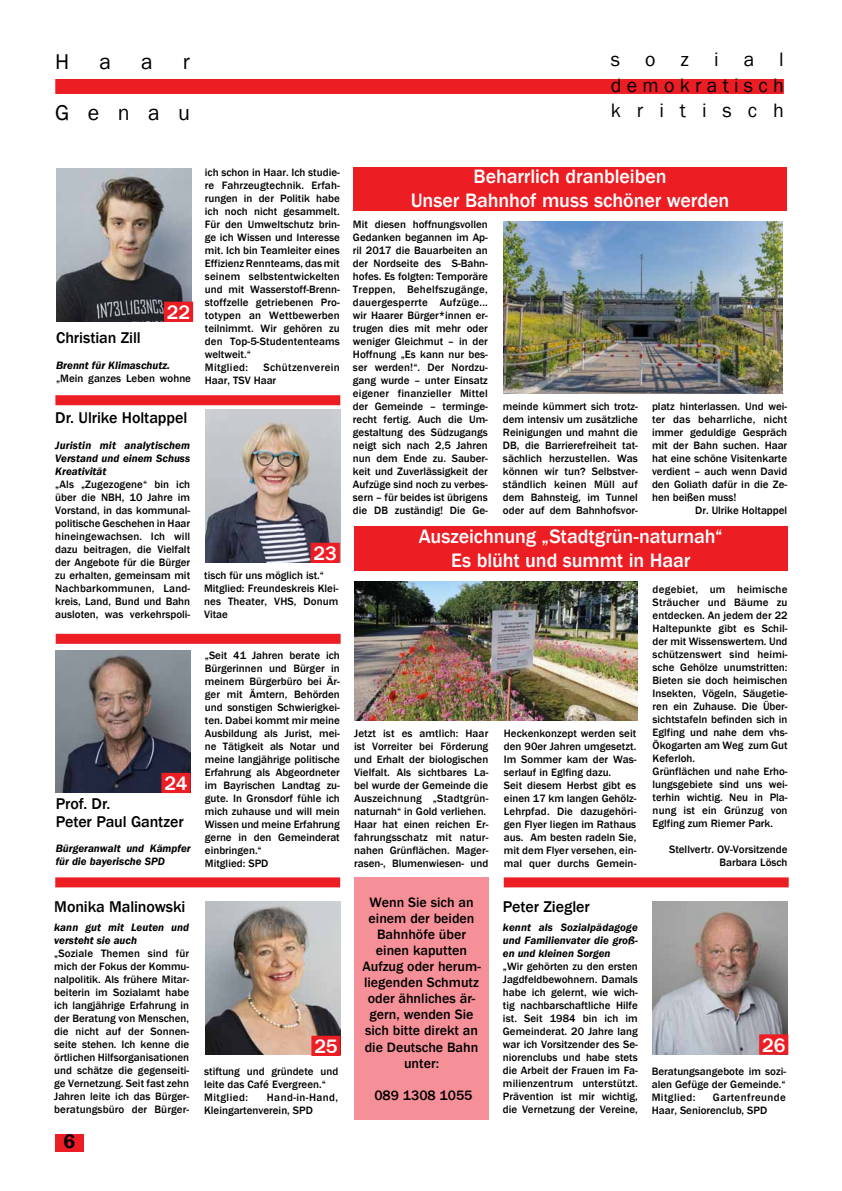
<style>
.page{position:relative;width:842px;height:1191px;background:#fff}
.page>*{position:absolute;margin:0;border:0;box-sizing:border-box;transform-origin:0 0}
.t1{font:22px "Franklin Gothic";letter-spacing:.84em;color:#000}
.t2{font:500 20px/24px "Franklin Gothic";letter-spacing:-.005em;color:#fff;text-align:center}
.t3{font:20px/25.5px "Franklin Gothic";letter-spacing:.26em;color:#000;text-align:justify}
.t4{font:600 20px "Franklin Gothic";color:#000}
.t5{font:500 16px/18px "Franklin Gothic";letter-spacing:-.005em;color:#000}
.t6{font:500 14px/16px "Franklin Gothic";color:#000;text-align:center}
.t7{font:500 11px/13px "Franklin Gothic";color:#000}
.t8{font:italic 600 11px/13px "Franklin Gothic";color:#000;text-align:justify}
.t9{font:500 11px/13px "Franklin Gothic";letter-spacing:.03em;color:#000}
</style>
<div class="page">
<div style="left:55px;top:79px;width:729px;height:15px;background:#ed1d24"></div>
<div style="left:55px;top:1134px;width:29px;height:17px;background:#ed1d24"></div>
<img style="left:56px;top:168px;width:135px;height:153px">
<img style="left:652px;top:901px;width:135px;height:153px">
<img style="left:206px;top:409px;width:135px;height:153px">
<img style="left:55px;top:651px;width:135px;height:141px">
<img style="left:206px;top:901px;width:135px;height:153px">
<svg style="left:164px;top:302px;width:29px;height:20px"></svg>
<div style="left:165px;top:302px;width:27px;height:19px;border:1px solid #ed1d24"></div>
<div style="left:165px;top:303px;width:27px;height:18px;border:1px solid #ed1d24"></div>
<div style="left:55px;top:395px;width:285px;height:10px;background:#ed1d24"></div>
<div style="left:56px;top:634px;width:285px;height:10px;background:#ed1d24"></div>
<div style="left:55px;top:877px;width:285px;height:10px;background:#ed1d24"></div>
<div style="left:504px;top:877px;width:285px;height:10px;background:#ed1d24"></div>
<div style="left:354px;top:877px;width:135px;height:243px;background:#f58f98"></div>
<img style="left:503px;top:221px;width:280px;height:172px">
<div style="left:354px;top:167px;width:433px;height:43px;background:#ed1d24"></div>
<svg style="left:311px;top:546px;width:28px;height:17px"></svg>
<div style="left:311px;top:543px;width:28px;height:19px;border:1px solid #ed1d24"></div>
<div style="left:312px;top:544px;width:27px;height:18px;border:1px solid #ed1d24"></div>
<svg style="left:162px;top:776px;width:28px;height:17px"></svg>
<div style="left:162px;top:773px;width:28px;height:19px;border:1px solid #ed1d24"></div>
<div style="left:163px;top:774px;width:26px;height:18px;border:1px solid #ed1d24"></div>
<svg style="left:315px;top:1038px;width:22px;height:15px"></svg>
<div style="left:312px;top:1036px;width:28px;height:19px;border:1px solid #ed1d24"></div>
<div style="left:313px;top:1036px;width:26px;height:19px;border:1px solid #ed1d24"></div>
<svg style="left:759px;top:1034px;width:29px;height:20px"></svg>
<div style="left:760px;top:1035px;width:27px;height:18px;border:1px solid #ed1d24"></div>
<div style="left:354px;top:527px;width:433px;height:44px;background:#ed1d24"></div>
<img style="left:354px;top:581px;width:284px;height:139px">
<h1 class="t1" style="left:55px;top:48px;width:16px">H</h1>
<h1 class="t1" style="left:99px;top:48px;width:13px">a</h1>
<h1 class="t1" style="left:141px;top:48px;width:13px">a</h1>
<h1 class="t1" style="left:183px;top:48px;width:9px">r</h1>
<h1 class="t1" style="left:55px;top:99px;width:136px">Genau</h1>
<h2 class="t3" style="left:611px;top:47px;width:11px">s</h2>
<h2 class="t3" style="left:645px;top:47px;width:12px">o</h2>
<h2 class="t3" style="left:681px;top:47px;width:10px">z</h2>
<h2 class="t3" style="left:714px;top:47px;width:6px">i</h2>
<h2 class="t3" style="left:744px;top:47px;width:12px">a</h2>
<h2 class="t3" style="left:611px;top:47px;width:174px;text-indent:168px">l demokratisch kritisch</h2>
<h2 class="t2" style="left:167px;top:300px;width:25px">22</h2>
<h3 class="t5" style="left:56px;top:329px;width:86px">Christian Zill</h3>
<p class="t8" style="left:56px;top:359px;width:115px">Brennt für Klimaschutz.</p>
<p class="t7" style="left:56px;top:372px;width:136px">„Mein ganzes Leben wohne</p>
<h3 class="t5" style="left:55px;top:409px;width:134px">Dr. Ulrike Holtappel</h3>
<p class="t8" style="left:55px;top:438px;width:136px">Juristin mit analytischem Verstand und einem Schuss Kreativität</p>
<p class="t7" style="left:55px;top:477px;width:136px;text-align:justify">„Als „Zugezogene“ bin ich über die NBH, 10 Jahre im Vorstand, in das kommunal&shy;politische Geschehen in Haar hineingewachsen. Ich will dazu beitragen, die Vielfalt der Angebote für die Bürger zu erhalten, gemeinsam mit Nachbarkommunen, Land&shy;kreis, Land, Bund und Bahn ausloten, was verkehrspoli-</p>
<h2 class="t2" style="left:165px;top:771px;width:24px">24</h2>
<h3 class="t5" style="left:56px;top:795px;width:129px">Prof. Dr.<br>Peter Paul Gantzer</h3>
<p class="t8" style="left:56px;top:842px;width:136px">Bürgeranwalt und Kämpfer für die bayerische SPD</p>
<h3 class="t5" style="left:54px;top:897px;width:133px">Monika Malinowski</h3>
<p class="t8" style="left:54px;top:920px;width:136px">kann gut mit Leuten und versteht sie auch</p>
<p class="t7" style="left:54px;top:946px;width:136px;text-align:justify">„Soziale Themen sind für mich der Fokus der Kommu&shy;nalpolitik. Als frühere Mitar&shy;beiterin im Sozialamt habe ich langjährige Erfahrung in der Beratung von Menschen, die nicht auf der Sonnen&shy;seite stehen. Ich kenne die örtlichen Hilfsorganisationen und schätze die gegenseiti&shy;ge Vernetzung. Seit fast zehn Jahren leite ich das Bürger&shy;beratungsbüro der Bürger-</p>
<h2 class="t4" style="left:64px;top:1129px;width:13px">6</h2>
<p class="t7" style="left:205px;top:166px;width:136px">ich schon in Haar. Ich studie&shy;re Fahrzeugtechnik. Erfah&shy;rungen in der Politik habe ich noch nicht gesammelt.<br>Für den Umweltschutz brin&shy;ge ich Wissen und Interesse mit. Ich bin Teamleiter eines<br>Effizienz Rennteams, das mit seinem selbstentwickelten und mit Wasserstoff-Brenn&shy;stoffzelle getriebenen Pro&shy;totypen an Wettbewerben teilnimmt. Wir gehören zu den Top-5-Studententeams weltweit.“<br>Mitglied:</p>
<p class="t9" style="left:205px;top:361px;width:136px;text-indent:59px">Schützenverein<br>Haar, TSV Haar</p>
<h2 class="t2" style="left:314px;top:541px;width:25px">23</h2>
<p class="t7" style="left:204px;top:569px;width:136px">tisch für uns möglich ist.“<br>Mitglied: Freundeskreis Klei&shy;nes Theater, VHS, Donum<br>Vitae</p>
<p class="t7" style="left:205px;top:648px;width:136px">„Seit 41 Jahren berate ich<br>Bürgerinnen und Bürger in meinem Bürgerbüro bei Är&shy;ger mit Ämtern, Behörden und sonstigen Schwierigkei&shy;ten. Dabei kommt mir meine<br>Ausbildung als Jurist, mei&shy;ne Tätigkeit als Notar und meine langjährige politische<br>Erfahrung als Abgeordneter im Bayrischen Landtag zu&shy;gute. In Gronsdorf fühle ich mich zuhause und will mein<br>Wissen und meine Erfahrung gerne in den Gemeinderat einbringen.“<br>Mitglied: SPD</p>
<h2 class="t2" style="left:411px;top:165px;width:320px">Beharrlich dranbleiben<br>Unser Bahnhof muss schöner werden</h2>
<p class="t7" style="left:353px;top:218px;width:136px;text-align:justify">Mit diesen hoffnungsvollen Gedanken begannen im Ap&shy;ril 2017 die Bauarbeiten an der Nordseite des S-Bahn&shy;hofes. Es folgten: Temporäre Treppen, Behelfszugänge, dauergesperrte Aufzüge... wir Haarer Bürger*innen er&shy;trugen dies mit mehr oder weniger Gleichmut – in der Hoffnung „Es kann nur bes&shy;ser werden!“. Der Nordzu&shy;gang wurde – unter Einsatz eigener finanzieller Mittel der Gemeinde – terminge&shy;recht fertig. Auch die Um&shy;gestaltung des Südzugangs neigt sich nach 2,5 Jahren nun dem Ende zu. Sauber&shy;keit und Zuverlässigkeit der Aufzüge sind noch zu verbes&shy;sern – für beides ist übrigens die DB zuständig! Die Ge-</p>
<p class="t7" style="left:503px;top:400px;width:136px;text-align:justify">meinde kümmert sich trotz&shy;dem intensiv um zusätzliche Reinigungen und mahnt die DB, die Barrierefreiheit tat&shy;sächlich herzustellen. Was können wir tun? Selbstver&shy;ständlich keinen Müll auf dem Bahnsteig, im Tunnel oder auf dem Bahnhofsvor-</p>
<p class="t7" style="left:652px;top:400px;width:137px;text-align:justify">platz hinterlassen. Und wei&shy;ter das beharrliche, nicht immer geduldige Gespräch mit der Bahn suchen. Haar hat eine schöne Visitenkarte verdient – auch wenn David den Goliath dafür in die Ze&shy;hen beißen muss!</p>
<p class="t7" style="left:695px;top:504px;width:94px">Dr. Ulrike Holtappel</p>
<h2 class="t2" style="left:419px;top:524px;width:305px">Auszeichnung „Stadtgrün-naturnah“<br>Es blüht und summt in Haar</h2>
<p class="t7" style="left:354px;top:726px;width:136px">Jetzt ist es amtlich: Haar ist Vorreiter bei Förderung und Erhalt der biologischen<br>Vielfalt. Als sichtbares La&shy;bel wurde der Gemeinde die<br>Auszeichnung „Stadtgrün&shy;naturnah“ in Gold verliehen.<br>Haar hat einen reichen Er&shy;fahrungsschatz mit natur&shy;nahen Grünflächen. Mager&shy;rasen-, Blumenwiesen- und</p>
<p class="t7" style="left:504px;top:726px;width:134px">Heckenkonzept werden seit den 90er Jahren umgesetzt.<br>Im Sommer kam der Was&shy;serlauf in Eglfing dazu.<br>Seit diesem Herbst gibt es einen 17 km langen Gehölz-<br>Lehrpfad. Die dazugehöri&shy;gen Flyer liegen im Rathaus aus. Am besten radeln Sie, mit dem Flyer versehen, ein&shy;mal quer durchs Gemein-</p>
<p class="t7" style="left:653px;top:583px;width:136px">degebiet, um heimische<br>Sträucher und Bäume zu entdecken. An jedem der 22<br>Haltepunkte gibt es Schil&shy;der mit Wissenswertem. Und schützenswert sind heimi&shy;sche Gehölze unumstritten:<br>Bieten sie doch heimischen<br>Insekten, Vögeln, Säugetie&shy;ren ein Zuhause. Die Über&shy;sichtstafeln befinden sich in<br>Eglfing und nahe dem vhs-<br>Ökogarten am Weg zum Gut<br>Keferloh.<br>Grünflächen und nahe Erho&shy;lungsgebiete sind uns wei&shy;terhin wichtig. Neu in Pla&shy;nung ist ein Grünzug von<br>Eglfing zum Riemer Park.</p>
<p class="t7" style="left:669px;top:843px;width:120px;text-align:right">Stellvertr. OV-Vorsitzende<br>Barbara Lösch</p>
<p class="t6" style="left:362px;top:895px;width:120px">Wenn Sie sich an einem der beiden<br>Bahnhöfe über einen kaputten<br>Aufzug oder herum&shy;liegenden Schmutz oder ähnliches är&shy;gern, wenden Sie sich bitte direkt an die Deutsche Bahn unter:</p>
<p class="t6" style="left:374px;top:1087px;width:99px">089 1308 1055</p>
<h3 class="t5" style="left:503px;top:898px;width:88px">Peter Ziegler</h3>
<p class="t8" style="left:503px;top:921px;width:136px">kennt als Sozialpädagoge und Familienvater die groß&shy;en und kleinen Sorgen</p>
<p class="t7" style="left:503px;top:960px;width:136px;text-align:justify">„Wir gehörten zu den ersten Jagdfeldbewohnern. Damals habe ich gelernt, wie wich&shy;tig nachbarschaftliche Hilfe ist. Seit 1984 bin ich im Gemeinderat. 20 Jahre lang war ich Vorsitzender des Se&shy;niorenclubs und habe stets die Arbeit der Frauen im Fa&shy;milienzentrum unterstützt.<br>Prävention ist mir wichtig, die Vernetzung der Vereine,</p>
<h2 class="t2" style="left:314px;top:1034px;width:25px">25</h2>
<h2 class="t2" style="left:762px;top:1033px;width:25px">26</h2>
<p class="t7" style="left:204px;top:1065px;width:136px">stiftung und gründete und leite das Café Evergreen.“<br>Mitglied:</p>
<p class="t7" style="left:652px;top:1065px;width:136px;text-align:justify">Beratungsangebote im sozi&shy;alen Gefüge der Gemeinde.“ Mitglied:</p>
<p class="t7" style="left:652px;top:1091px;width:136px;text-indent:61px">Gartenfreunde<br>Haar, Seniorenclub, SPD</p>
<p class="t7" style="left:204px;top:1091px;width:136px;text-indent:63px">Hand-in-Hand,<br>Kleingartenverein, SPD</p>
</div>
